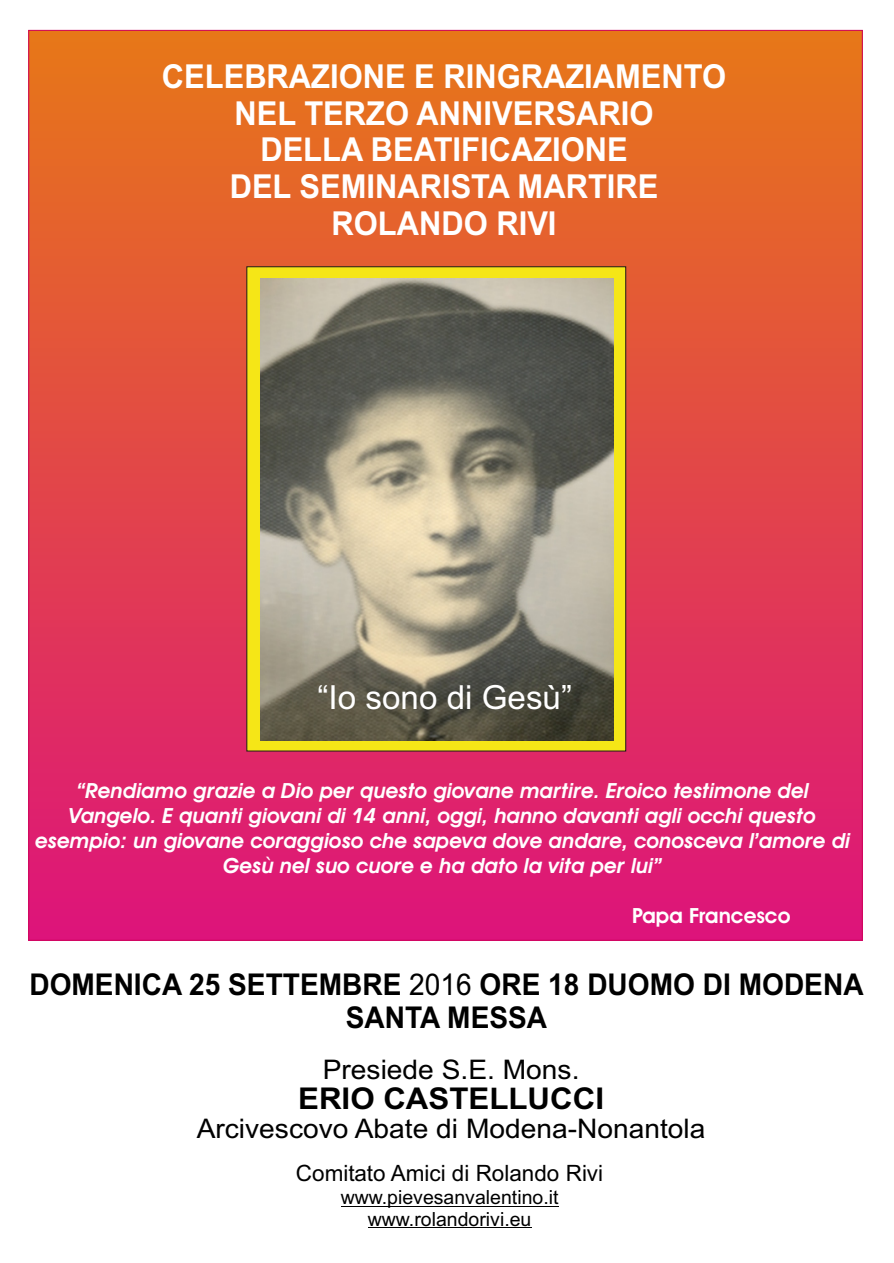
<style>
.page{position:relative;width:894px;height:1263px;background:#fff}
.page>*{position:absolute;margin:0;border:0;box-sizing:border-box;transform-origin:0 0}
.t1{font:33.15px "Arial";color:#fff}
.t2{font:700 33px/36.9px "Arial";color:#fff;text-align:center;scale:.94 1}
.t3{font:700 30px/33.5px "Arial";color:#000;text-align:center;scale:.94 1}
.t4{font:700 30px "Arial";color:#000;scale:1.04 1}
.t5{font:27px "Arial";color:#000;scale:1.04 1}
.t6{font:22.5px "Arial";color:#000}
.t7{font:italic 700 21px/25px "Avant Garde Bk BT";color:#fff;text-align:center}
.t8{font:700 21px "Avant Garde Bk BT";color:#fff}
.t9{font:19.5px "Arial";color:#000}
.s1{font-weight:400}
</style>
<div class="page">
<hr style="left:368px;top:1227px;width:163px;height:1px;background:#000">
<hr style="left:341px;top:1206px;width:218px;height:1px;background:#000">
<div style="left:29px;top:30px;width:833px;height:910px;background:linear-gradient(to bottom,#e77717,#dd137b)"></div>
<div style="left:247px;top:267px;width:379px;height:484px;background:#f5e617"></div>
<img style="left:260px;top:278px;width:353px;height:463px">
<h2 class="t2" style="left:162px;top:61px;width:602px">CELEBRAZIONE E RINGRAZIAMENTO<br>NEL TERZO ANNIVERSARIO<br>DELLA BEATIFICAZIONE<br>DEL SEMINARISTA MARTIRE<br>ROLANDO RIVI</h2>
<h1 class="t1" style="left:317px;top:685px;width:256px">“Io sono di Gesù”</h1>
<p class="t7" style="left:35px;top:780px;width:816px">“Rendiamo grazie a Dio per questo giovane martire. Eroico testimone del Vangelo. E quanti giovani di 14 anni, oggi, hanno davanti agli occhi questo esempio: un giovane coraggioso che sapeva dove andare, conosceva l’amore di Gesù nel suo cuore e ha dato la vita per lui”</p>
<p class="t8" style="left:632px;top:907px;width:160px">Papa Francesco</p>
<h3 class="t3" style="left:29px;top:970px;width:889px">DOMENICA 25 SETTEMBRE <span class="s1">2016</span> ORE 18 DUOMO DI MODENA<br>SANTA MESSA</h3>
<p class="t5" style="left:323px;top:1059px;width:248px">Presiede S.E. Mons.</p>
<h3 class="t4" style="left:298px;top:1087px;width:296px">ERIO CASTELLUCCI</h3>
<p class="t5" style="left:197px;top:1118px;width:491px">Arcivescovo Abate di Modena-Nonantola</p>
<p class="t6" style="left:296px;top:1165px;width:309px">Comitato Amici di Rolando Rivi</p>
<p class="t9" style="left:368px;top:1211px;width:165px">www.rolandorivi.eu</p>
<p class="t9" style="left:341px;top:1190px;width:219px">www.pievesanvalentino.it</p>
</div>
